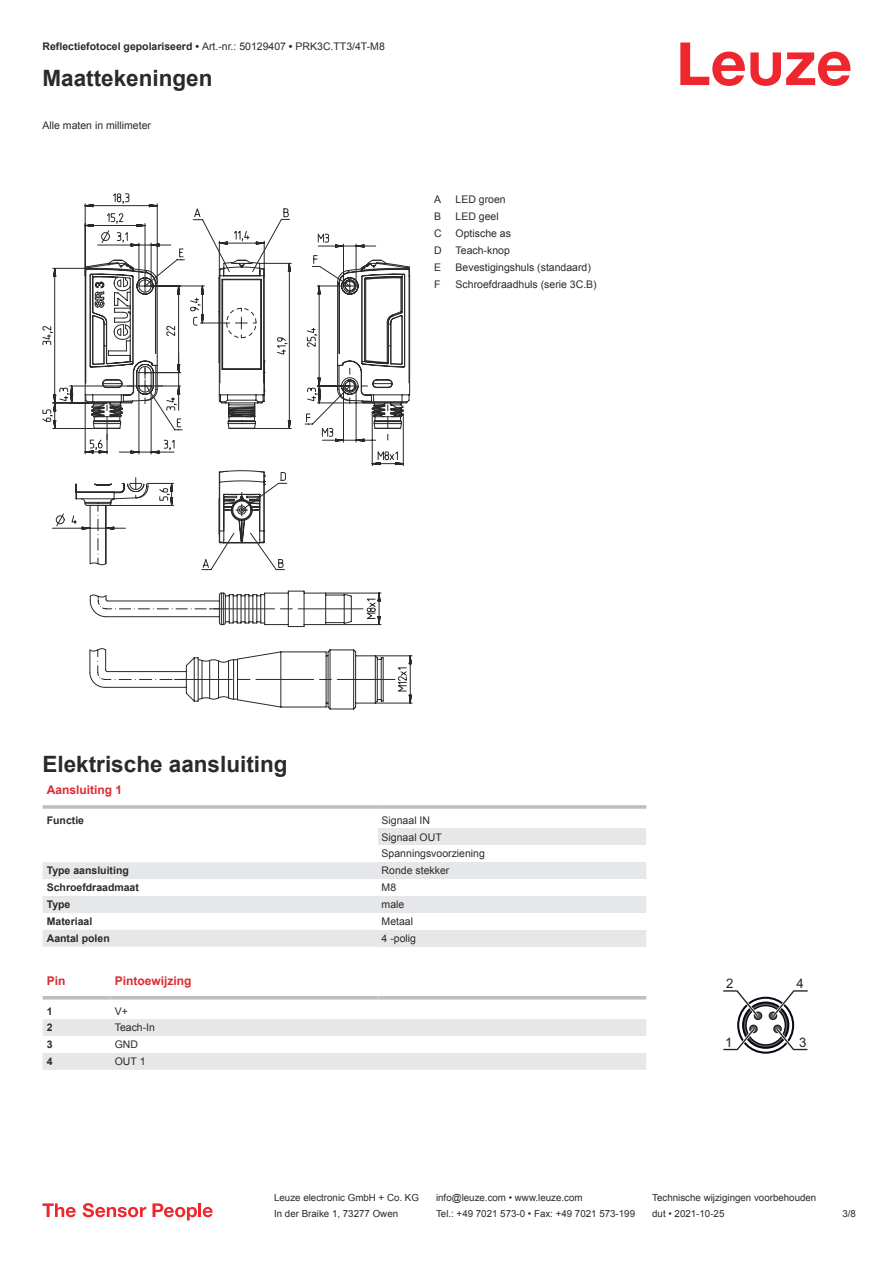
<style>
.page{position:relative;width:893px;height:1263px;background:#fff}
.page>*{position:absolute;margin:0;border:0;box-sizing:border-box;transform-origin:0 0}
.t1{font:700 22.5px "Arial";color:#2b292a}
.t2{font:13.2px "Arial";color:#1e2328}
.t3{font:700 12px "Arial";color:#db2a30}
.t4{font:10.5px/17px "Arial";color:#2b292a}
.t5{font:700 10.5px "Arial";color:#2b292a}
.t6{font:9.75px "Arial";color:#2b292a}
.s1{font-weight:700}
</style>
<div class="page">
<svg style="left:680px;top:43px;width:170px;height:43px"></svg>
<svg style="left:43px;top:862px;width:335px;height:85px;fill:#e6e7e9"></svg>
<hr style="left:43px;top:805px;width:335px;height:4px;background:#bdbfc1">
<hr style="left:378px;top:805px;width:268px;height:4px;background:#c9cbcc">
<div style="left:378px;top:828px;width:268px;height:17px;background:#e6e7e9"></div>
<div style="left:378px;top:862px;width:268px;height:17px;background:#e6e7e9"></div>
<div style="left:378px;top:896px;width:268px;height:17px;background:#e6e7e9"></div>
<div style="left:378px;top:930px;width:268px;height:17px;background:#e6e7e9"></div>
<svg style="left:43px;top:999px;width:603px;height:1px"></svg>
<svg style="left:43px;top:1019px;width:603px;height:51px"></svg>
<hr style="left:43px;top:996px;width:68px;height:3px;background:#bdbfc1">
<hr style="left:111px;top:996px;width:267px;height:3px;background:#bdbfc1">
<hr style="left:378px;top:996px;width:268px;height:3px;background:#bdbfc1">
<svg style="left:723px;top:990px;width:85px;height:64px"></svg>
<svg style="left:43px;top:1203px;width:33px;height:14px"></svg>
<svg style="left:83px;top:1203px;width:63px;height:14px"></svg>
<svg style="left:153px;top:1203px;width:44px;height:17px"></svg>
<hr style="left:198px;top:1203px;width:3px;height:14px;background:#ed272d">
<svg style="left:203px;top:1207px;width:10px;height:10px"></svg>
<svg style="left:91px;top:273px;width:322px;height:431px"></svg>
<svg style="left:52px;top:466px;width:304px;height:214px"></svg>
<svg style="left:43px;top:193px;width:367px;height:273px"></svg>
<svg style="left:97px;top:230px;width:292px;height:298px"></svg>
<p class="t4" style="left:43px;top:39px;width:344px"><span class="s1">Reflectiefotocel gepolariseerd •</span> Art.-nr.: 50129407 <span class="s1">•</span> PRK3C.TT3/4T-M8</p>
<h1 class="t1" style="left:43px;top:70px;width:172px">Maattekeningen</h1>
<p class="t4" style="left:43px;top:117px;width:110px">Alle maten in millimeter</p>
<p class="t4" style="left:434px;top:192px;width:9px">A</p>
<p class="t4" style="left:456px;top:192px;width:52px">LED groen</p>
<p class="t4" style="left:434px;top:209px;width:9px">B</p>
<p class="t4" style="left:456px;top:209px;width:45px">LED geel</p>
<p class="t4" style="left:434px;top:226px;width:9px">C</p>
<p class="t4" style="left:456px;top:226px;width:57px">Optische as</p>
<p class="t4" style="left:434px;top:243px;width:9px">D</p>
<p class="t4" style="left:456px;top:243px;width:56px">Teach-knop</p>
<p class="t4" style="left:434px;top:260px;width:9px">E</p>
<p class="t4" style="left:456px;top:260px;width:137px">Bevestigingshuls (standaard)</p>
<p class="t4" style="left:434px;top:277px;width:8px">F</p>
<p class="t4" style="left:456px;top:277px;width:143px">Schroefdraadhuls (serie 3C.B)</p>
<h1 class="t1" style="left:43px;top:756px;width:247px">Elektrische aansluiting</h1>
<p class="t3" style="left:47px;top:786px;width:77px">Aansluiting 1</p>
<p class="t5" style="left:47px;top:816px;width:39px">Functie</p>
<p class="t4" style="left:382px;top:812px;width:105px">Signaal IN<br>Signaal OUT<br>Spanningsvoorziening</p>
<p class="t5" style="left:47px;top:867px;width:84px">Type aansluiting</p>
<p class="t4" style="left:382px;top:863px;width:69px">Ronde stekker</p>
<p class="t5" style="left:47px;top:884px;width:94px">Schroefdraadmaat</p>
<p class="t4" style="left:382px;top:880px;width:16px">M8</p>
<p class="t5" style="left:47px;top:900px;width:25px">Type</p>
<p class="t4" style="left:382px;top:897px;width:24px">male</p>
<p class="t5" style="left:47px;top:917px;width:47px">Materiaal</p>
<p class="t4" style="left:382px;top:914px;width:33px">Metaal</p>
<p class="t5" style="left:47px;top:934px;width:65px">Aantal polen</p>
<p class="t4" style="left:382px;top:931px;width:36px">4 -polig</p>
<p class="t3" style="left:47px;top:976px;width:20px">Pin</p>
<p class="t3" style="left:115px;top:976px;width:78px">Pintoewijzing</p>
<p class="t5" style="left:47px;top:1007px;width:7px">1</p>
<p class="t4" style="left:115px;top:1003px;width:15px">V+</p>
<p class="t5" style="left:47px;top:1024px;width:7px">2</p>
<p class="t4" style="left:115px;top:1020px;width:42px">Teach-In</p>
<p class="t5" style="left:47px;top:1041px;width:7px">3</p>
<p class="t4" style="left:115px;top:1037px;width:25px">GND</p>
<p class="t5" style="left:47px;top:1057px;width:7px">4</p>
<p class="t4" style="left:115px;top:1054px;width:32px">OUT 1</p>
<p class="t2" style="left:726px;top:975px;width:9px">2</p>
<p class="t2" style="left:796px;top:975px;width:9px">4</p>
<p class="t2" style="left:725px;top:1035px;width:9px">1</p>
<p class="t2" style="left:799px;top:1035px;width:9px">3</p>
<p class="t6" style="left:274px;top:1194px;width:146px">Leuze electronic GmbH + Co. KG</p>
<p class="t6" style="left:436px;top:1194px;width:148px">info@leuze.com • www.leuze.com</p>
<p class="t6" style="left:652px;top:1194px;width:166px">Technische wijzigingen voorbehouden</p>
<p class="t6" style="left:274px;top:1210px;width:126px">In der Braike 1, 73277 Owen</p>
<p class="t6" style="left:436px;top:1210px;width:201px">Tel.: +49 7021 573-0 • Fax: +49 7021 573-199</p>
<p class="t6" style="left:652px;top:1210px;width:74px">dut • 2021-10-25</p>
<p class="t6" style="left:842px;top:1210px;width:15px">3 /8</p>
</div>
